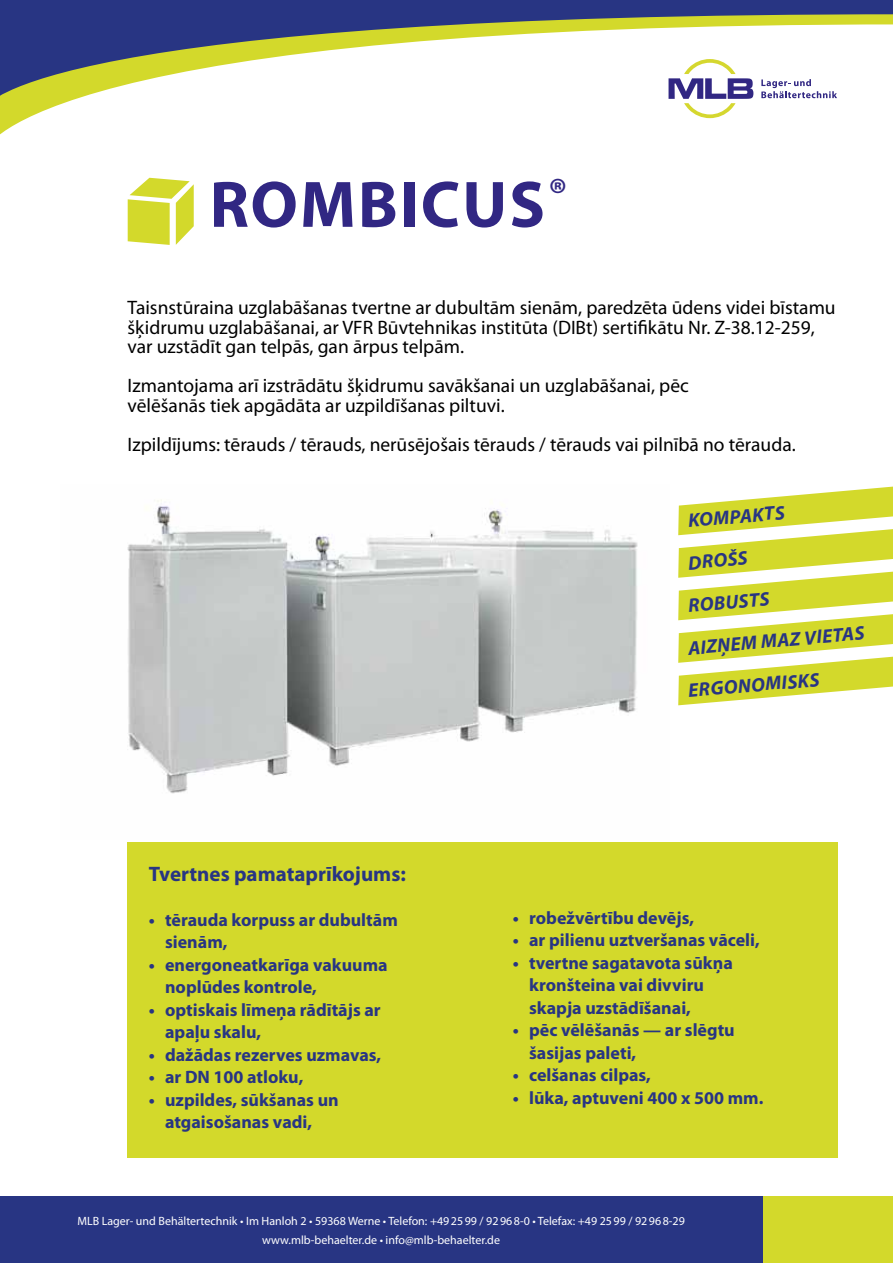
<style>
.page{position:relative;width:893px;height:1263px;background:#fff}
.page>*{position:absolute;margin:0;border:0;box-sizing:border-box;transform-origin:0 0}
.t1{font:700 66.3px "Myriad";letter-spacing:.03em;color:#312783}
.t2{font:700 21px "Myriad Pro";color:#283583}
.t3{font:19.5px/19.5px "Myriad Pro";color:#000}
.t4{font:italic 700 19.5px "Myriad Pro";color:#283583}
.t5{font:700 18px/22.5px "Myriad Pro";color:#283583}
.t6{font:12px/19.5px "Myriad Pro";color:#fff;text-align:center}
</style>
<div class="page">
<div style="left:120px;top:1196px;width:773px;height:67px;background:#d3d92b"></div>
<svg style="left:0;top:106px;width:713px;height:29px"></svg>
<svg style="left:0;top:0;width:893px;height:106px"></svg>
<div style="left:0;top:1196px;width:762px;height:67px;background:#283583"></div>
<svg style="left:761px;top:79px;width:76px;height:19px"></svg>
<svg style="left:668px;top:59px;width:85px;height:59px"></svg>
<svg style="left:128px;top:178px;width:66px;height:67px"></svg>
<img style="left:127px;top:500px;width:511px;height:294px">
<svg style="left:678px;top:487px;width:215px;height:218px"></svg>
<div style="left:128px;top:842px;width:710px;height:316px;background:#d3d92b"></div>
<h1 class="t1" style="left:210px;top:170px;width:359px">ROMBICUS<sup>®</sup></h1>
<p class="t3" style="left:128px;top:298px;width:710px">Taisnstūraina uzglabāšanas tvertne ar dubultām sienām, paredzēta ūdens videi bīstamu šķidrumu uzglabāšanai, ar VFR Būvtehnikas institūta (DIBt) sertifikātu Nr. Z-38.12-259, var uzstādīt gan telpās, gan ārpus telpām.</p>
<p class="t3" style="left:128px;top:376px;width:563px">Izmantojama arī izstrādātu šķidrumu savākšanai un uzglabāšanai, pēc vēlēšanās tiek apgādāta ar uzpildīšanas piltuvi.</p>
<p class="t3" style="left:128px;top:434px;width:670px">Izpildījums: tērauds / tērauds, nerūsējošais tērauds / tērauds vai pilnībā no tērauda.</p>
<p class="t2" style="left:149px;top:860px;width:259px">Tvertnes pamataprīkojums:</p>
<p class="t5" style="left:165px;top:908px;width:234px;text-indent:-16px">• tērauda korpuss ar dubultām sienām,</p>
<p class="t5" style="left:165px;top:953px;width:224px;text-indent:-16px">• energoneatkarīga vakuuma noplūdes kontrole,</p>
<p class="t5" style="left:165px;top:998px;width:217px;text-indent:-16px">• optiskais līmeņa rādītājs ar apaļu skalu,</p>
<p class="t5" style="left:149px;top:1043px;width:234px">• dažādas rezerves uzmavas,</p>
<p class="t5" style="left:149px;top:1065px;width:156px">• ar DN 100 atloku,</p>
<p class="t5" style="left:149px;top:1088px;width:191px;text-align:center">• uzpildes, sūkšanas un atgaisošanas vadi,</p>
<p class="t4" style="left:687px;top:508px;width:98px;rotate:-5deg">KOMPAKTS</p>
<p class="t4" style="left:687px;top:550px;width:61px;rotate:-5deg">DROŠS</p>
<p class="t4" style="left:687px;top:593px;width:83px;rotate:-5deg">ROBUSTS</p>
<p class="t4" style="left:687px;top:635px;width:156px;rotate:-5deg">AIzŅem MAz Vietas</p>
<p class="t4" style="left:687px;top:678px;width:75px;rotate:-5deg">Er gonomisks</p>
<p class="t5" style="left:513px;top:906px;width:183px">• robežvērtību devējs,</p>
<p class="t5" style="left:513px;top:928px;width:248px">• ar pilienu uztveršanas vāceli,</p>
<p class="t5" style="left:529px;top:951px;width:205px;text-indent:-16px">• tvertne sagatavota sūkņa kronšteina vai divviru skapja uzstādīšanai,</p>
<p class="t5" style="left:529px;top:1018px;width:207px;text-indent:-16px">• pēc vēlēšanās — ar slēgtu šasijas paleti,</p>
<p class="t5" style="left:513px;top:1063px;width:140px">• celšanas cilpas,</p>
<p class="t5" style="left:513px;top:1086px;width:252px">• lūka, aptuveni 400 x 500 mm.</p>
<p class="t6" style="left:77px;top:1210px;width:609px">MLB Lager- und Behältertechnik • Im Hanloh 2 • 59368 Werne • Telefon: +492599 / 92968-0 • Telefax: +49 2599 / 92968-29 www.mlb-behaelter.de • info@mlb-behaelter.de</p>
</div>
